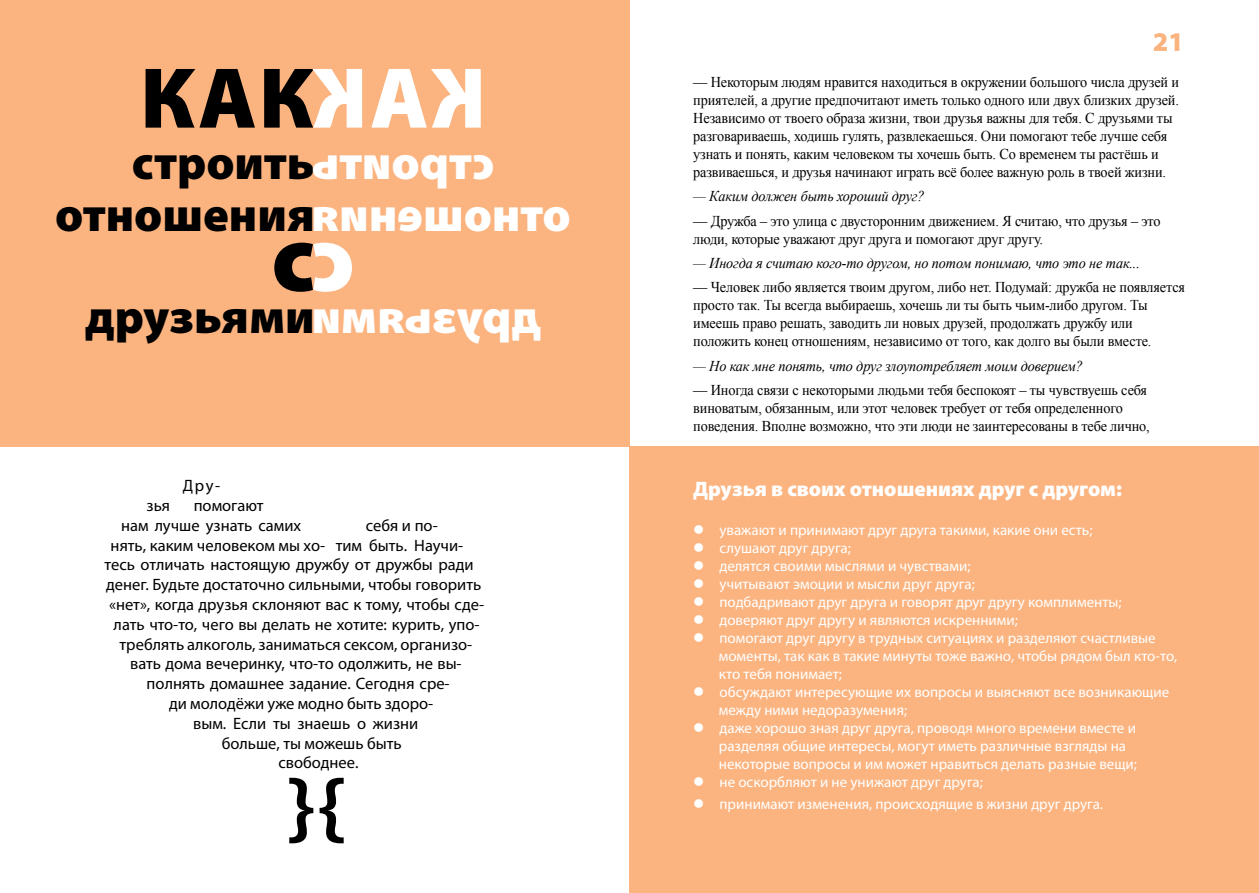
<style>
.page{position:relative;width:1259px;height:893px;background:#fff}
.page>*{position:absolute;margin:0;border:0;box-sizing:border-box;transform-origin:0 0}
.t1{font:900 96px "Myriad Pro";color:#000}
.t2{font:900 87px "Myriad Pro";color:#000}
.t3{font:900 48px/51.6px "Myriad Pro";color:#000;text-align:right}
.t4{font:900 21px "Myriad Pro";color:#fff}
.t5{font:16.5px/19.8px "Myriad Pro";color:#000}
.t6{font:15px/18px "Times New Roman";letter-spacing:-.01em;color:#000;scale:.95 1}
.t7{font:15px/18px "Myriad Pro";color:#fff}
.t8{font:italic 15px "Times New Roman";letter-spacing:-.01em;color:#000;scale:.95 1}
</style>
<div class="page">
<div style="left:0;top:0;width:629px;height:446px;background:#fbb480"></div>
<svg style="left:289px;top:778px;width:55px;height:65px"></svg>
<div style="left:629px;top:446px;width:630px;height:447px;background:#fbb480"></div>
<svg style="left:1153px;top:33px;width:26px;height:18px"></svg>
<h2 class="t2" style="left:140px;top:49px;width:168px">Как</h2>
<h3 class="t3" style="left:55px;top:138px;width:261px">строить отношения</h3>
<h1 class="t1" style="left:271px;top:204px;width:45px">с</h1>
<h3 class="t3" style="left:85px;top:292px;width:231px">друзьями</h3>
<p class="t5" style="left:183px;top:475px;width:39px">Дру-</p>
<p class="t5" style="left:121px;top:495px;width:181px;text-indent:73px">помогают<br>нам лучше узнать самих</p>
<p class="t5" style="left:147px;top:495px;width:25px">зья</p>
<p class="t5" style="left:366px;top:515px;width:73px">себя и по-</p>
<p class="t5" style="left:111px;top:535px;width:354px">нять, каким человеком мы хо- тим быть. Научи-</p>
<p class="t5" style="left:105px;top:555px;width:370px">тесь отличать настоящую дружбу от дружбы ради</p>
<p class="t5" style="left:106px;top:574px;width:377px">денег. Будьте достаточно сильными, чтобы говорить</p>
<p class="t5" style="left:109px;top:594px;width:377px">«нет», когда друзья склоняют вас к тому, чтобы сде-</p>
<p class="t5" style="left:114px;top:614px;width:367px">лать что-то, чего вы делать не хотите: курить, упо-</p>
<p class="t5" style="left:120px;top:634px;width:354px">треблять алкоголь, заниматься сексом, организо-</p>
<p class="t5" style="left:130px;top:654px;width:333px">вать дома вечеринку, что-то одолжить, не вы-</p>
<p class="t5" style="left:147px;top:673px;width:304px">полнять домашнее задание. Сегодня сре-</p>
<p class="t5" style="left:169px;top:693px;width:265px">ди молодёжи уже модно быть здоро-</p>
<p class="t5" style="left:193px;top:713px;width:227px">вым. Если ты знаешь о жизни</p>
<p class="t5" style="left:222px;top:733px;width:182px">больше, ты можешь быть</p>
<p class="t5" style="left:278px;top:753px;width:82px">свободнее.</p>
<p class="t6" style="left:693px;top:73px;width:513px">— Некоторым людям нравится находиться в окружении большого числа друзей и приятелей, а другие предпочитают иметь только одного или двух близких друзей.<br>Независимо от твоего образа жизни, твои друзья важны для тебя. С друзьями ты разговариваешь, ходишь гулять, развлекаешься. Они помогают тебе лучше себя узнать и понять, каким человеком ты хочешь быть. Со временем ты растёшь и развиваешься, и друзья начинают играть всё более важную роль в твоей жизни.</p>
<p class="t8" style="left:693px;top:186px;width:245px">— Каким должен быть хороший друг?</p>
<p class="t6" style="left:693px;top:211px;width:493px">— Дружба – это улица с двусторонним движением. Я считаю, что друзья – это люди, которые уважают друг друга и помогают друг другу.</p>
<p class="t8" style="left:693px;top:253px;width:472px">— Иногда я считаю кого-то другом, но потом понимаю, что это не так...</p>
<p class="t6" style="left:693px;top:278px;width:519px">— Человек либо является твоим другом, либо нет. Подумай: дружба не появляется просто так. Ты всегда выбираешь, хочешь ли ты быть чьим-либо другом. Ты имеешь право решать, заводить ли новых друзей, продолжать дружбу или положить конец отношениям, независимо от того, как долго вы были вместе.</p>
<p class="t8" style="left:693px;top:355px;width:412px">— Но как мне понять, что друг злоупотребляет моим доверием?</p>
<p class="t6" style="left:693px;top:381px;width:482px">— Иногда связи с некоторыми людьми тебя беспокоят – ты чувствуешь себя виноватым, обязанным, или этот человек требует от тебя определенного поведения. Вполне возможно, что эти люди не заинтересованы в тебе лично,</p>
<h3 class="t4" style="left:693px;top:477px;width:430px">Друзья в своих отношениях друг с другом:</h3>
<p class="t7" style="left:719px;top:521px;width:460px">уважают и принимают друг друга такими, какие они есть;<br>слушают друг друга;<br>делятся своими мыслями и чувствами;<br>учитывают эмоции и мысли друг друга;<br>подбадривают друг друга и говорят друг другу комплименты; доверяют друг другу и являются искренними;<br>помогают друг другу в трудных ситуациях и разделяют счастливые моменты, так как в такие минуты тоже важно, чтобы рядом был кто-то, кто тебя понимает;<br>обсуждают интересующие их вопросы и выясняют все возникающие между ними недоразумения;<br>даже хорошо зная друг друга, проводя много времени вместе и разделяя общие интересы, могут иметь различные взгляды на некоторые вопросы и им может нравиться делать разные вещи;<br>не оскорбляют и не унижают друг друга;</p>
<p class="t7" style="left:719px;top:794px;width:385px">принимают изменения, происходящие в жизни друг друга.</p>
</div>
